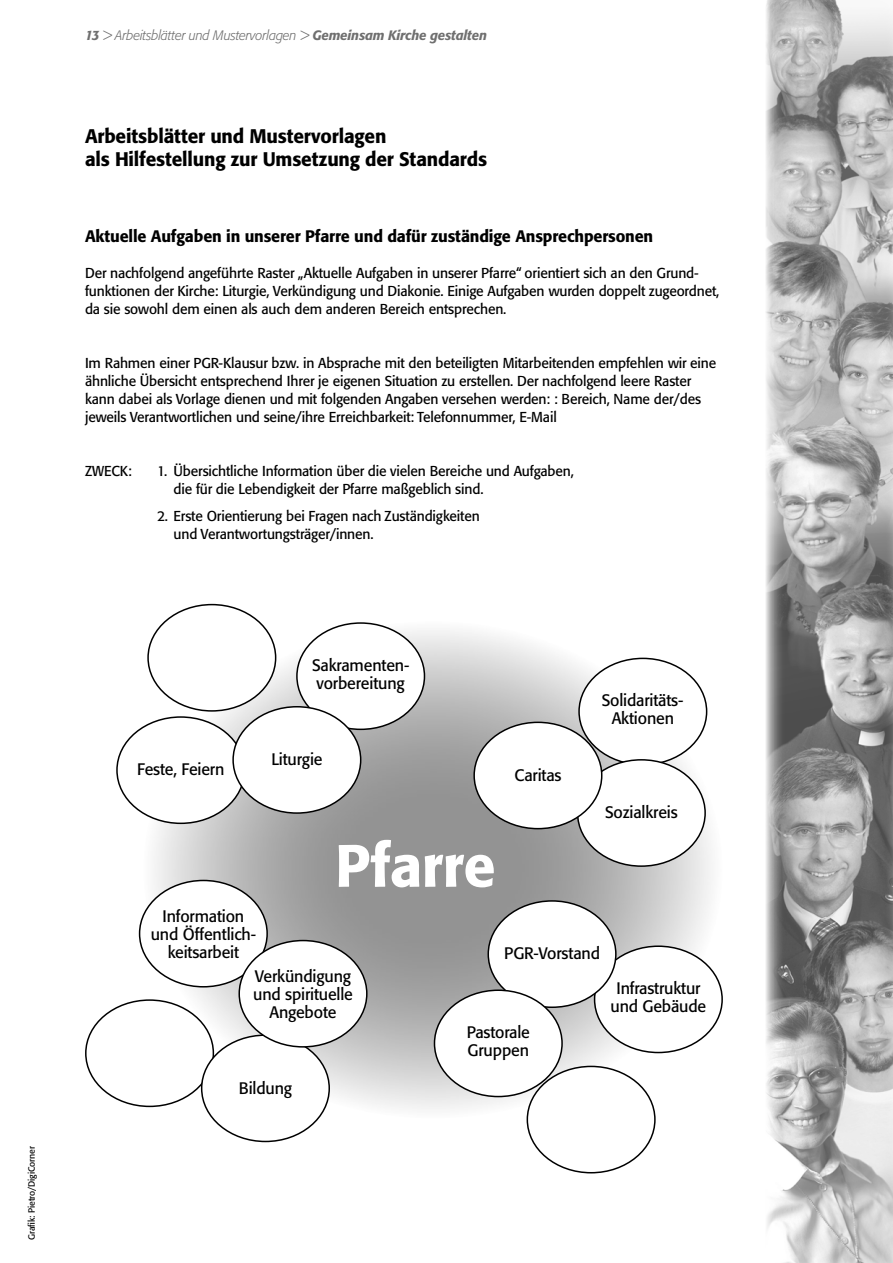
<style>
.page{position:relative;width:893px;height:1263px;background:#fff}
.page>*{position:absolute;margin:0;border:0;box-sizing:border-box;transform-origin:0 0}
.Titel_mittel{font:500 58.95px "Formata BQ";letter-spacing:-.01em;color:#fff}
.Titel_mittel-2{font:500 19.5px "Formata BQ";letter-spacing:-.01em;color:#000}
.Titel_mittel-3{font:16.5px/18px "Formata BQ";letter-spacing:-.01em;color:#000}
.Textkörper{font:16.5px/18px "Formata BQ";letter-spacing:-.01em;color:#000;text-align:center}
.Titel_mittel2{font:500 16.5px "Formata BQ";letter-spacing:-.01em;color:#000}
.Textkörper-2{font:14.25px/18px "Formata BQ";letter-spacing:-.01em;color:#000}
.Textkörper-3{font:italic 300 13.5px "Formata BQ";letter-spacing:-.01em;color:#6f6f6f}
.Quelle{font:9px "Formata BQ";letter-spacing:-.01em;color:#000}
.s1{font-weight:500}
</style>
<div class="page">
<img style="left:766px;top:0;width:127px;height:1263px">
<svg style="left:143px;top:621px;width:580px;height:498px;background:#b7b7b7"></svg>
<div style="left:297px;top:623px;width:127px;height:106px;background:#fff;border-radius:50%"></div>
<div style="left:296px;top:622px;width:129px;height:108px;border:2px solid #000;border-radius:50%"></div>
<div style="left:85px;top:999px;width:129px;height:108px;border:2px solid #000;border-radius:50%"></div>
<div style="left:579px;top:658px;width:128px;height:107px;background:#fff;border-radius:50%"></div>
<div style="left:202px;top:1035px;width:127px;height:106px;background:#fff;border-radius:50%"></div>
<div style="left:117px;top:717px;width:128px;height:106px;background:#fff;border-radius:50%"></div>
<div style="left:595px;top:946px;width:127px;height:106px;background:#fff;border-radius:50%"></div>
<div style="left:594px;top:945px;width:129px;height:108px;border:2px solid #000;border-radius:50%"></div>
<div style="left:527px;top:1066px;width:128px;height:107px;background:#fff;border-radius:50%"></div>
<div style="left:527px;top:1066px;width:129px;height:107px;border:2px solid #000;border-radius:50%"></div>
<div style="left:488px;top:901px;width:128px;height:106px;background:#fff;border-radius:50%"></div>
<div style="left:487px;top:900px;width:130px;height:108px;border:2px solid #000;border-radius:50%"></div>
<div style="left:434px;top:990px;width:128px;height:106px;background:#fff;border-radius:50%"></div>
<div style="left:434px;top:989px;width:129px;height:108px;border:2px solid #000;border-radius:50%"></div>
<div style="left:140px;top:880px;width:127px;height:107px;background:#fff;border-radius:50%"></div>
<div style="left:139px;top:880px;width:129px;height:107px;border:2px solid #000;border-radius:50%"></div>
<div style="left:239px;top:940px;width:128px;height:107px;background:#fff;border-radius:50%"></div>
<div style="left:238px;top:940px;width:130px;height:107px;border:2px solid #000;border-radius:50%"></div>
<div style="left:578px;top:760px;width:127px;height:106px;background:#fff;border-radius:50%"></div>
<div style="left:233px;top:707px;width:128px;height:106px;background:#fff;border-radius:50%"></div>
<div style="left:232px;top:706px;width:129px;height:108px;border:2px solid #000;border-radius:50%"></div>
<div style="left:474px;top:722px;width:128px;height:107px;background:#fff;border-radius:50%"></div>
<div style="left:473px;top:721px;width:129px;height:108px;border:2px solid #000;border-radius:50%"></div>
<div style="left:148px;top:605px;width:128px;height:106px;background:#fff;border-radius:50%"></div>
<div style="left:147px;top:604px;width:129px;height:108px;border:2px solid #000;border-radius:50%"></div>
<p class="Quelle" style="left:26px;top:1239px;width:95px;rotate:-90deg">Grafik: Pietro/DigiCorner</p>
<p class="Textkörper-3" style="left:85px;top:28px;width:403px"><span class="s1">13</span> &gt; Arbeitsblätter und Mustervorlagen &gt; <span class="s1">Gemeinsam Kirche gestalten</span></p>
<p class="Titel_mittel-2" style="left:85px;top:124px;width:303px">Arbeitsblätter und Mustervorlagen</p>
<p class="Titel_mittel-2" style="left:85px;top:147px;width:404px">als Hilfestellung zur Umsetzung der Standards</p>
<p class="Titel_mittel2" style="left:85px;top:226px;width:570px">Aktuelle Aufgaben in unserer Pfarre und dafür zuständige Ansprechpersonen</p>
<p class="Textkörper-2" style="left:85px;top:264px;width:636px">Der nachfolgend angeführte Raster „Aktuelle Aufgaben in unserer Pfarre“ orientiert sich an den Grund&shy;funktionen der Kirche: Liturgie, Verkündigung und Diakonie. Einige Aufgaben wurden doppelt zugeordnet, da sie sowohl dem einen als auch dem anderen Bereich entsprechen.</p>
<p class="Textkörper-2" style="left:85px;top:354px;width:633px">Im Rahmen einer PGR-Klausur bzw. in Absprache mit den beteiligten Mitarbeitenden empfehlen wir eine ähnliche Übersicht entsprechend Ihrer je eigenen Situation zu erstellen. Der nachfolgend leere Raster kann dabei als Vorlage dienen und mit folgenden Angaben versehen werden: : Bereich, Name der/des jeweils Verantwortlichen und seine/ihre Erreichbarkeit: Telefonnummer, E-Mail</p>
<p class="Textkörper-2" style="left:85px;top:462px;width:48px">ZWECK:</p>
<p class="Textkörper-2" style="left:157px;top:462px;width:418px">1. Übersichtliche Information über die vielen Bereiche und Aufgaben,</p>
<p class="Textkörper-2" style="left:174px;top:480px;width:311px">die für die Lebendigkeit der Pfarre maßgeblich sind.</p>
<p class="Textkörper-2" style="left:157px;top:506px;width:324px">2. Erste Orientierung bei Fragen nach Zuständigkeiten</p>
<p class="Textkörper-2" style="left:174px;top:524px;width:202px">und Verantwortungsträger/innen.</p>
<p class="Titel_mittel-3" style="left:137px;top:760px;width:89px">Feste, Feiern</p>
<p class="Titel_mittel-3" style="left:312px;top:656px;width:99px">Sakramenten&shy;vorbereitung</p>
<p class="Titel_mittel-3" style="left:271px;top:750px;width:53px">Liturgie</p>
<p class="Titel_mittel-3" style="left:514px;top:766px;width:49px">Caritas</p>
<p class="Titel_mittel" style="left:335px;top:830px;width:162px">Pfarre</p>
<p class="Textkörper" style="left:602px;top:691px;width:83px">Solidaritäts-</p>
<p class="Textkörper" style="left:612px;top:709px;width:64px">Aktionen</p>
<p class="Textkörper" style="left:605px;top:803px;width:74px">Sozialkreis</p>
<p class="Textkörper" style="left:151px;top:907px;width:107px">Information und Öffentlich&shy;keitsarbeit</p>
<p class="Titel_mittel-3" style="left:253px;top:967px;width:101px;text-align:center">Verkündigung und spirituelle<br>Angebote</p>
<p class="Titel_mittel-3" style="left:239px;top:1079px;width:55px">Bildung</p>
<p class="Titel_mittel-3" style="left:504px;top:944px;width:97px">PGR-Vorstand</p>
<p class="Titel_mittel-3" style="left:467px;top:1023px;width:65px">Pastorale</p>
<p class="Titel_mittel-3" style="left:468px;top:1041px;width:63px">Gruppen</p>
<p class="Titel_mittel-3" style="left:616px;top:979px;width:86px">Infrastruktur</p>
<p class="Titel_mittel-3" style="left:610px;top:997px;width:97px">und Gebäude</p>
</div>
